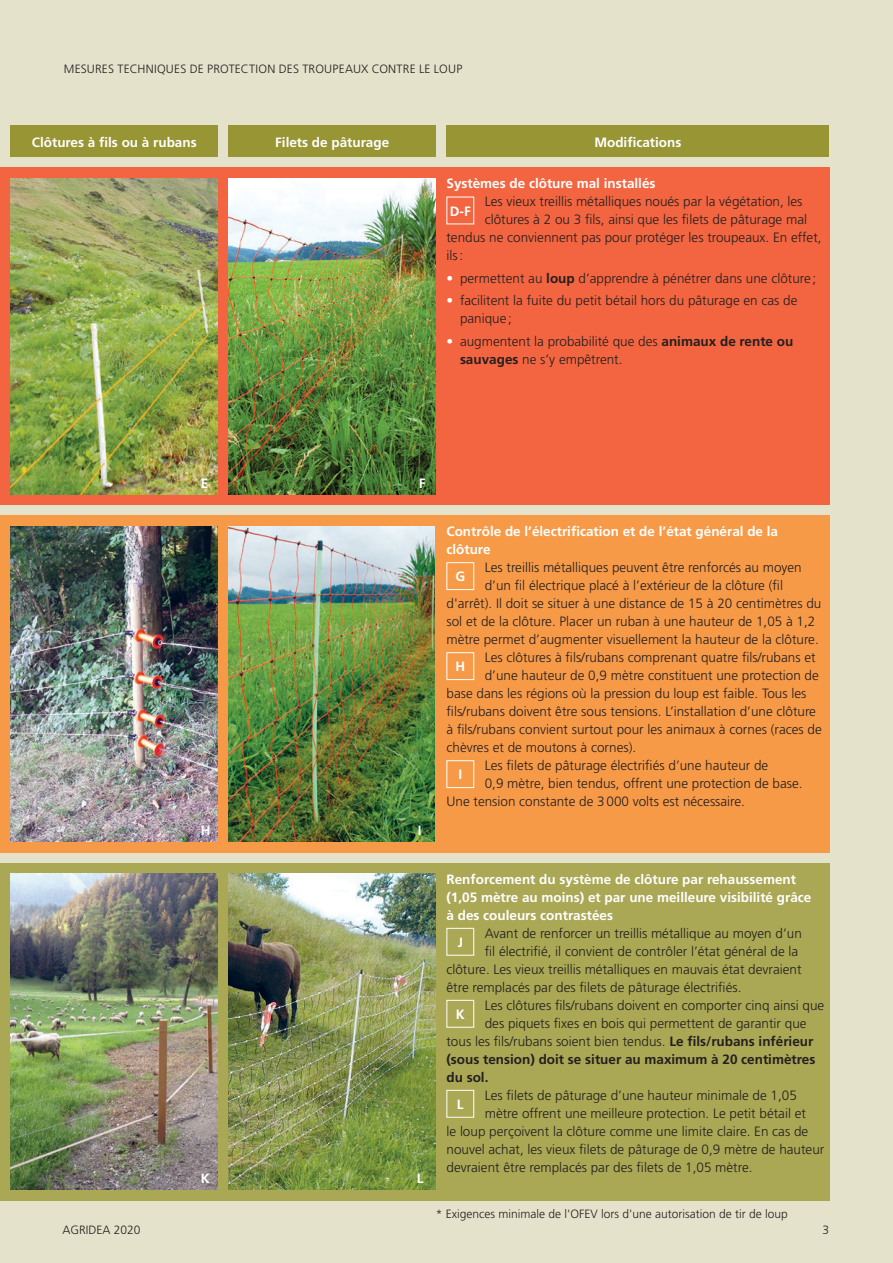
<style>
.page{position:relative;width:893px;height:1263px;background:#e5e2cb}
.page>*{position:absolute;margin:0;border:0;box-sizing:border-box;transform-origin:0 0}
.t1{font:300 13.5px/18px "Frutiger";color:#231f20}
.t2{font:700 13.5px/18px "Frutiger";color:#fff}
.t3{font:700 13.5px "Frutiger";color:#231f20}
.t4{font:300 12px "Frutiger";color:#231f20}
.s1{color:#fff}
.s2{font-weight:700}
</style>
<div class="page">
<div style="left:0;top:168px;width:829px;height:337px;background:#f26540"></div>
<div style="left:0;top:516px;width:829px;height:337px;background:#f79a48"></div>
<div style="left:0;top:863px;width:829px;height:337px;background:#aaa755"></div>
<div style="left:446px;top:562px;width:28px;height:28px;border:1px solid #fff"></div>
<div style="left:446px;top:652px;width:28px;height:28px;border:1px solid #fff"></div>
<div style="left:446px;top:760px;width:28px;height:28px;border:1px solid #fff"></div>
<div style="left:446px;top:928px;width:28px;height:27px;border:1px solid #fff"></div>
<div style="left:446px;top:1000px;width:28px;height:27px;border:1px solid #fff"></div>
<div style="left:446px;top:1090px;width:28px;height:27px;border:1px solid #fff"></div>
<div style="left:11px;top:125px;width:207px;height:32px;background:#989535"></div>
<div style="left:229px;top:125px;width:207px;height:32px;background:#989535"></div>
<div style="left:446px;top:125px;width:383px;height:32px;background:#989535"></div>
<img style="left:11px;top:179px;width:207px;height:315px">
<img style="left:229px;top:179px;width:207px;height:315px">
<img style="left:11px;top:526px;width:207px;height:316px">
<img style="left:229px;top:526px;width:206px;height:316px">
<img style="left:229px;top:874px;width:207px;height:315px">
<img style="left:11px;top:874px;width:207px;height:315px">
<p class="t4" style="left:64px;top:65px;width:400px">MESURES TECHNIQUES DE PROTECTION DES TROUPEAUX CONTRE LE LOUP</p>
<p class="t2" style="left:32px;top:134px;width:166px">Clôtures à fils ou à rubans</p>
<p class="t2" style="left:275px;top:134px;width:116px">Filets de pâturage</p>
<p class="t2" style="left:594px;top:134px;width:88px">Modifications</p>
<p class="t2" style="left:446px;top:171px;width:211px;line-height:27.3px">Systèmes de clôture mal installés<br>D-F</p>
<p class="t1" style="left:485px;top:194px;width:319px">Les vieux treillis métalliques noués par la végétation, les</p>
<p class="t1" style="left:485px;top:212px;width:324px">clôtures à 2 ou 3 fils, ainsi que les filets de pâturage mal</p>
<p class="t1" style="left:446px;top:230px;width:377px">tendus ne conviennent pas pour protéger les troupeaux. En effet,</p>
<p class="t1" style="left:446px;top:248px;width:18px">ils :</p>
<p class="t1" style="left:446px;top:270px;width:371px"><span class="s1">•</span> permettent au <span class="s2">loup</span> d’apprendre à pénétrer dans une clôture ;</p>
<p class="t1" style="left:460px;top:293px;width:339px;text-indent:-14px"><span class="s1">•</span> facilitent la fuite du petit bétail hors du pâturage en cas de panique ;</p>
<p class="t1" style="left:460px;top:333px;width:335px;text-indent:-14px"><span class="s1">•</span> augmentent la probabilité que des <span class="s2">animaux de rente ou sauvages</span> ne s’y empêtrent.</p>
<p class="t2" style="left:201px;top:475px;width:9px">E</p>
<p class="t2" style="left:419px;top:475px;width:8px">F</p>
<p class="t2" style="left:201px;top:823px;width:11px">H</p>
<p class="t2" style="left:418px;top:823px;width:5px">I</p>
<p class="t2" style="left:446px;top:523px;width:333px">Contrôle de l’électrification et de l’état général de la clôture</p>
<p class="t2" style="left:455px;top:569px;width:11px">G</p>
<p class="t1" style="left:485px;top:559px;width:319px">Les treillis métalliques peuvent être renforcés au moyen</p>
<p class="t1" style="left:485px;top:577px;width:300px">d’un fil électrique placé à l’extérieur de la clôture (fil</p>
<p class="t1" style="left:446px;top:595px;width:376px">d'arrêt). Il doit se situer à une distance de 15 à 20 centimètres du</p>
<p class="t1" style="left:446px;top:613px;width:370px">sol et de la clôture. Placer un ruban à une hauteur de 1,05 à 1,2</p>
<p class="t1" style="left:446px;top:631px;width:374px">mètre permet d’augmenter visuellement la hauteur de la clôture.</p>
<p class="t2" style="left:455px;top:659px;width:11px">H</p>
<p class="t1" style="left:485px;top:649px;width:332px">Les clôtures à fils/rubans comprenant quatre fils/rubans et</p>
<p class="t1" style="left:485px;top:667px;width:336px">d’une hauteur de 0,9 mètre constituent une protection de</p>
<p class="t1" style="left:446px;top:685px;width:361px">base dans les régions où la pression du loup est faible. Tous les</p>
<p class="t1" style="left:446px;top:703px;width:371px">fils/rubans doivent être sous tensions. L’installation d’une clôture</p>
<p class="t1" style="left:446px;top:721px;width:377px">à fils/rubans convient surtout pour les animaux à cornes (races de</p>
<p class="t1" style="left:446px;top:739px;width:191px">chèvres et de moutons à cornes).</p>
<p class="t2" style="left:458px;top:767px;width:5px">I</p>
<p class="t1" style="left:485px;top:757px;width:285px">Les filets de pâturage électrifiés d’une hauteur de</p>
<p class="t1" style="left:485px;top:775px;width:319px">0,9 mètre, bien tendus, offrent une protection de base.</p>
<p class="t1" style="left:446px;top:793px;width:300px">Une tension constante de 3 000 volts est nécessaire.</p>
<p class="t2" style="left:201px;top:1170px;width:11px">K</p>
<p class="t2" style="left:417px;top:1170px;width:8px">L</p>
<p class="t2" style="left:446px;top:871px;width:366px">Renforcement du système de clôture par rehaussement (1,05 mètre au moins) et par une meilleure visibilité grâce à des couleurs contrastées</p>
<p class="t2" style="left:458px;top:934px;width:7px">J</p>
<p class="t1" style="left:485px;top:925px;width:319px">Avant de renforcer un treillis métallique au moyen d’un</p>
<p class="t1" style="left:485px;top:943px;width:315px">fil électrifié, il convient de contrôler l’état général de la</p>
<p class="t1" style="left:446px;top:961px;width:356px">clôture. Les vieux treillis métalliques en mauvais état devraient</p>
<p class="t1" style="left:446px;top:979px;width:297px">être remplacés par des filets de pâturage électrifiés.</p>
<p class="t2" style="left:456px;top:1006px;width:11px">K</p>
<p class="t1" style="left:485px;top:997px;width:341px">Les clôtures fils/rubans doivent en comporter cinq ainsi que</p>
<p class="t1" style="left:485px;top:1015px;width:323px">des piquets fixes en bois qui permettent de garantir que</p>
<p class="t1" style="left:446px;top:1033px;width:368px">tous les fils/rubans soient bien tendus. <span class="s2">Le fils/rubans inférieur</span></p>
<p class="t3" style="left:446px;top:1053px;width:370px">(sous tension) doit se situer au maximum à 20 centimètres</p>
<p class="t3" style="left:446px;top:1071px;width:43px">du sol.</p>
<p class="t2" style="left:457px;top:1096px;width:8px">L</p>
<p class="t1" style="left:485px;top:1087px;width:314px">Les filets de pâturage d’une hauteur minimale de 1,05</p>
<p class="t1" style="left:485px;top:1105px;width:323px">mètre offrent une meilleure protection. Le petit bétail et</p>
<p class="t1" style="left:446px;top:1123px;width:363px">le loup perçoivent la clôture comme une limite claire. En cas de</p>
<p class="t1" style="left:446px;top:1141px;width:379px">nouvel achat, les vieux filets de pâturage de 0,9 mètre de hauteur</p>
<p class="t1" style="left:446px;top:1159px;width:308px">devraient être remplacés par des filets de 1,05 mètre.</p>
<p class="t4" style="left:436px;top:1209px;width:354px">* Exigences minimale de l'OFEV lors d'une autorisation de tir de loup</p>
<p class="t4" style="left:62px;top:1225px;width:80px">AGRIDEA 2020</p>
<p class="t4" style="left:822px;top:1225px;width:8px">3</p>
</div>
